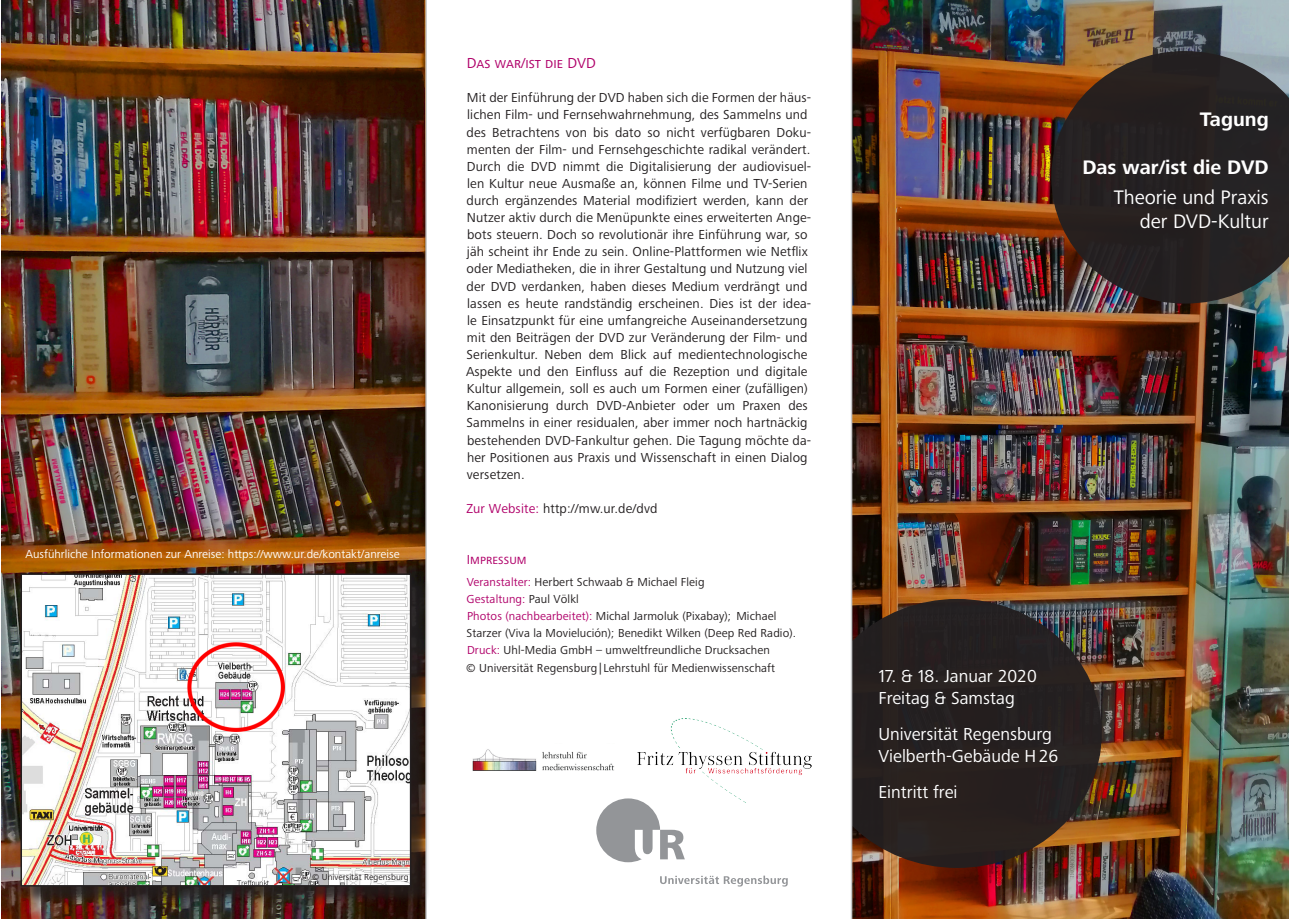
<style>
.page{position:relative;width:1289px;height:919px;background:#fff}
.page>*{position:absolute;margin:0;border:0;box-sizing:border-box;transform-origin:0 0}
.Head_Aussen{font:20.25px "Frutiger Next LTW1 G";color:#fff}
.Head_Aussen-2{font:700 20.25px "Frutiger Next LTW1 G";color:#fff}
.Head_Aussen-3{font:18px/21.6px "Frutiger Next LTW1 G";color:#fff}
.Head_Innen{font:15px "Frutiger Next LTW1 G";letter-spacing:.005em;color:#b0016a}
.Grundtext{font:13.5px/17.1px "Frutiger Next LTW1 G";letter-spacing:.01em;color:#231f20}
.Head_Innen-2{font:13.5px "Frutiger Next LTW1 G";letter-spacing:.005em;color:#b0016a}
.Head_Innen-3{font:12px/17.1px "Frutiger Next LTW1 G";letter-spacing:.01em;color:#231f20}
.t1{font:12px "Frutiger Next LTW1 G";color:#fff}
.t2{font:9px "Frutiger Next LTW1 G";color:#231f20}
.s1{color:#b0016a}
</style>
<div class="page">
<img style="left:1px;top:0;width:424px;height:918px">
<img style="left:852px;top:0;width:436px;height:918px">
<svg style="left:1051px;top:51px;width:237px;height:252px;background:#342b28"></svg>
<div style="left:813px;top:599px;width:288px;height:268px;background:#231f20;border-radius:50%"></div>
<div style="left:426px;top:0;width:425px;height:918px;background:#fff"></div>
<div style="left:23px;top:575px;width:407px;height:330px;background:#231f20;opacity:.75"></div>
<img style="left:23px;top:576px;width:385px;height:307px">
<div style="left:20px;top:573px;width:391px;height:313px;border:2px solid #231f20"></div>
<svg style="left:660px;top:875px;width:127px;height:11px"></svg>
<div style="left:596px;top:798px;width:64px;height:64px;background:#939598;border-radius:50%"></div>
<svg style="left:635px;top:829px;width:50px;height:31px"></svg>
<img style="left:473px;top:749px;width:141px;height:22px">
<img style="left:637px;top:718px;width:174px;height:84px">
<hr style="left:425px;top:0;width:2px;height:918px;background:#c7c8ca">
<hr style="left:850px;top:0;width:2px;height:918px;background:#c7c8ca">
<p class="t1" style="left:26px;top:546px;width:376px">Ausführliche Informationen zur Anreise: https://www.ur.de/kontakt/anreise</p>
<p class="Head_Innen" style="left:467px;top:55px;width:131px">Das war/ist die DVD</p>
<p class="Grundtext" style="left:466px;top:90px;width:347px">Mit der Einführung der DVD haben sich die Formen der häus&shy;lichen Film- und Fernsehwahrnehmung, des Sammelns und des Betrachtens von bis dato so nicht verfügbaren Doku&shy;menten der Film- und Fernsehgeschichte radikal verändert.<br>Durch die DVD nimmt die Digitalisierung der audiovisuel&shy;len Kultur neue Ausmaße an, können Filme und TV-Serien durch ergänzendes Material modifiziert werden, kann der Nutzer aktiv durch die Menüpunkte eines erweiterten Ange&shy;bots steuern. Doch so revolutionär ihre Einführung war, so jäh scheint ihr Ende zu sein. Online-Plattformen wie Netflix oder Mediatheken, die in ihrer Gestaltung und Nutzung viel der DVD verdanken, haben dieses Medium verdrängt und lassen es heute randständig erscheinen. Dies ist der idea&shy;le Einsatzpunkt für eine umfangreiche Auseinandersetzung mit den Beiträgen der DVD zur Veränderung der Film- und Serienkultur. Neben dem Blick auf medientechnologische Aspekte und den Einfluss auf die Rezeption und digitale Kultur allgemein, soll es auch um Formen einer (zufälligen)<br>Kanonisierung durch DVD-Anbieter oder um Praxen des Sammelns in einer residualen, aber immer noch hartnäckig bestehenden DVD-Fankultur gehen. Die Tagung möchte da&shy;her Positionen aus Praxis und Wissenschaft in einen Dialog versetzen.</p>
<p class="Grundtext" style="left:466px;top:500px;width:192px"><span class="s1">Zur Website:</span> http://mw.ur.de/dvd</p>
<p class="Head_Innen-2" style="left:467px;top:552px;width:61px">Impressum</p>
<p class="Head_Innen-3" style="left:466px;top:573px;width:331px"><span class="s1">Veranstalter:</span> Herbert Schwaab &amp; Michael Fleig<br><span class="s1">Gestaltung:</span> Paul Völkl<br><span class="s1">Photos (nachbearbeitet):</span> Michal Jarmoluk (Pixabay); Michael Starzer (Viva la Movielución); Benedikt Wilken (Deep Red Radio).<br><span class="s1">Druck:</span> Uhl-Media GmbH – umweltfreundliche Drucksachen<br>© Universität Regensburg | Lehrstuhl für Medienwissenschaft</p>
<p class="t2" style="left:312px;top:872px;width:98px">© Universität Regensburg</p>
<p class="Head_Aussen-2" style="left:1199px;top:108px;width:71px">Tagung</p>
<p class="Head_Aussen-2" style="left:1082px;top:156px;width:188px">Das war/ist die DVD</p>
<p class="Head_Aussen" style="left:1113px;top:186px;width:156px">Theorie und Praxis</p>
<p class="Head_Aussen" style="left:1139px;top:210px;width:130px">der DVD-Kultur</p>
<p class="Head_Aussen-3" style="left:878px;top:666px;width:160px">17. &amp; 18. Januar 2020</p>
<p class="Head_Aussen-3" style="left:878px;top:687px;width:138px">Freitag &amp; Samstag</p>
<p class="Head_Aussen-3" style="left:878px;top:723px;width:181px">Universität Regensburg<br>Vielberth-Gebäude H26</p>
<p class="Head_Aussen-3" style="left:878px;top:781px;width:80px">Eintritt frei</p>
</div>
